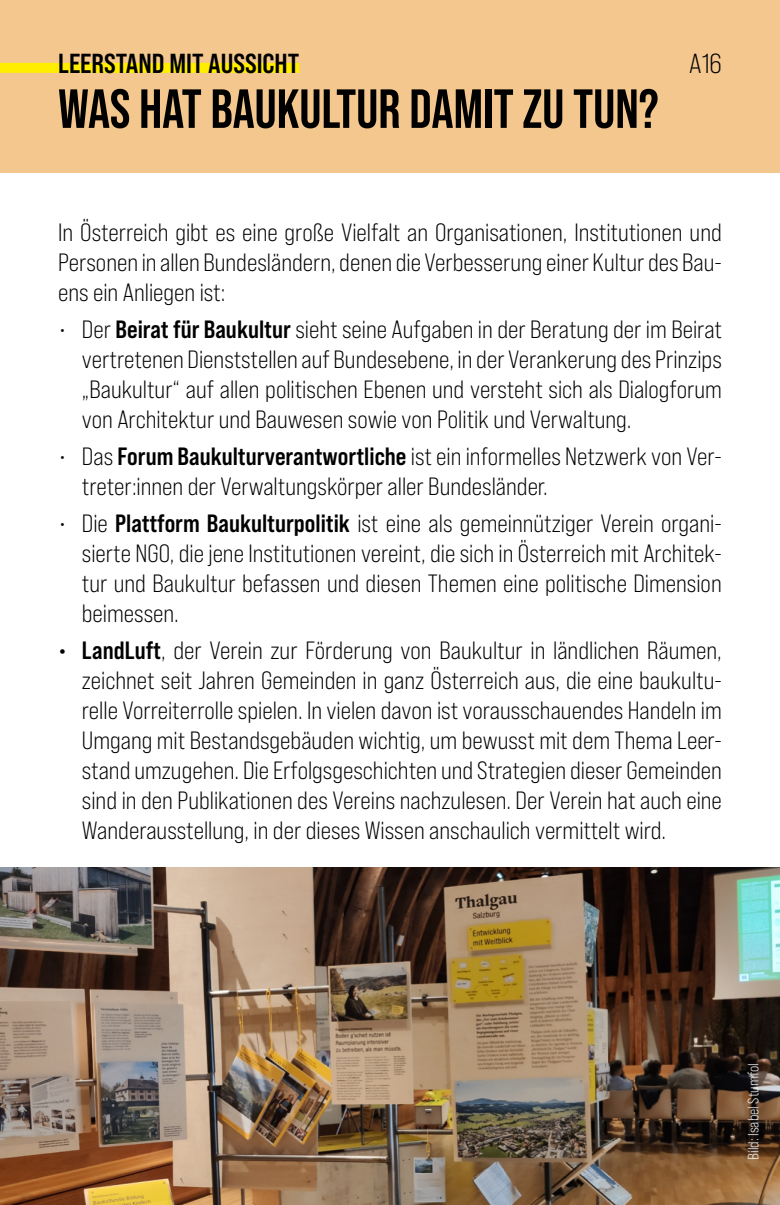
<style>
.page{position:relative;width:780px;height:1205px;background:#fff}
.page>*{position:absolute;margin:0;border:0;box-sizing:border-box;transform-origin:0 0}
.t1{font:700 55px "Bebas Neue Pro";color:#000}
.t2{font:27.5px "Bebas Neue Pro Sm E Bd";color:#000}
.t3{font:27.5px "Bebas Neue Pro Sm E Bk";color:#000}
.t4{font:25px/30px "Bebas Neue Pro Sm E Bk";color:#000;text-align:justify}
.t5{font:15px "Bebas Neue Pro Sm E Bk";color:#fff}
.s1{font-family:"Bebas Neue Pro Sm E Bd"}
</style>
<div class="page">
<div style="left:0;top:0;width:780px;height:173px;background:#f3c78d"></div>
<div style="left:0;top:63px;width:299px;height:10px;background:#fe0"></div>
<img style="left:0;top:867px;width:779px;height:338px">
<p class="t2" style="left:58px;top:47px;width:243px">LEERSTAND MIT AUSSICHT</p>
<p class="t3" style="left:689px;top:49px;width:34px">A16</p>
<h1 class="t1" style="left:58px;top:80px;width:602px">WAS HAT BAUKULTUR DAMIT ZU TUN?</h1>
<p class="t4" style="left:58px;top:217px;width:665px">In Österreich gibt es eine große Vielfalt an Organisationen, Institutionen und Personen in allen Bundesländern, denen die Verbesserung einer Kultur des Bau&shy;ens ein Anliegen ist:</p>
<p class="t4" style="left:82px;top:314px;width:641px;text-indent:-24px">• Der <span class="s1">Beirat für Baukultur</span> sieht seine Aufgaben in der Beratung der im Beirat vertretenen Dienststellen auf Bundesebene, in der Verankerung des Prinzips „Baukultur“ auf allen politischen Ebenen und versteht sich als Dialogforum von Architektur und Bauwesen sowie von Politik und Verwaltung.</p>
<p class="t4" style="left:82px;top:441px;width:641px;text-indent:-24px">• Das <span class="s1">Forum Baukulturverantwortliche</span> ist ein informelles Netzwerk von Ver&shy;treter:innen der Verwaltungskörper aller Bundesländer.</p>
<p class="t4" style="left:82px;top:508px;width:641px;text-indent:-24px">• Die <span class="s1">Plattform Baukulturpolitik</span> ist eine als gemeinnütziger Verein organi&shy;sierte NGO, die jene Institutionen vereint, die sich in Österreich mit Architek&shy;tur und Baukultur befassen und diesen Themen eine politische Dimension beimessen.</p>
<p class="t4" style="left:82px;top:635px;width:641px;text-indent:-24px"><span class="s1">• LandLuft</span>, der Verein zur Förderung von Baukultur in ländlichen Räumen, zeichnet seit Jahren Gemeinden in ganz Österreich aus, die eine baukultu&shy;relle Vorreiterrolle spielen. In vielen davon ist vorausschauendes Handeln im Umgang mit Bestandsgebäuden wichtig, um bewusst mit dem Thema Leer&shy;stand umzugehen. Die Erfolgsgeschichten und Strategien dieser Gemeinden sind in den Publikationen des Vereins nachzulesen. Der Verein hat auch eine Wanderausstellung, in der dieses Wissen anschaulich vermittelt wird.</p>
<p class="t5" style="left:745px;top:1159px;width:98px;rotate:-90deg">Bild: Isabel Stumfol</p>
</div>
